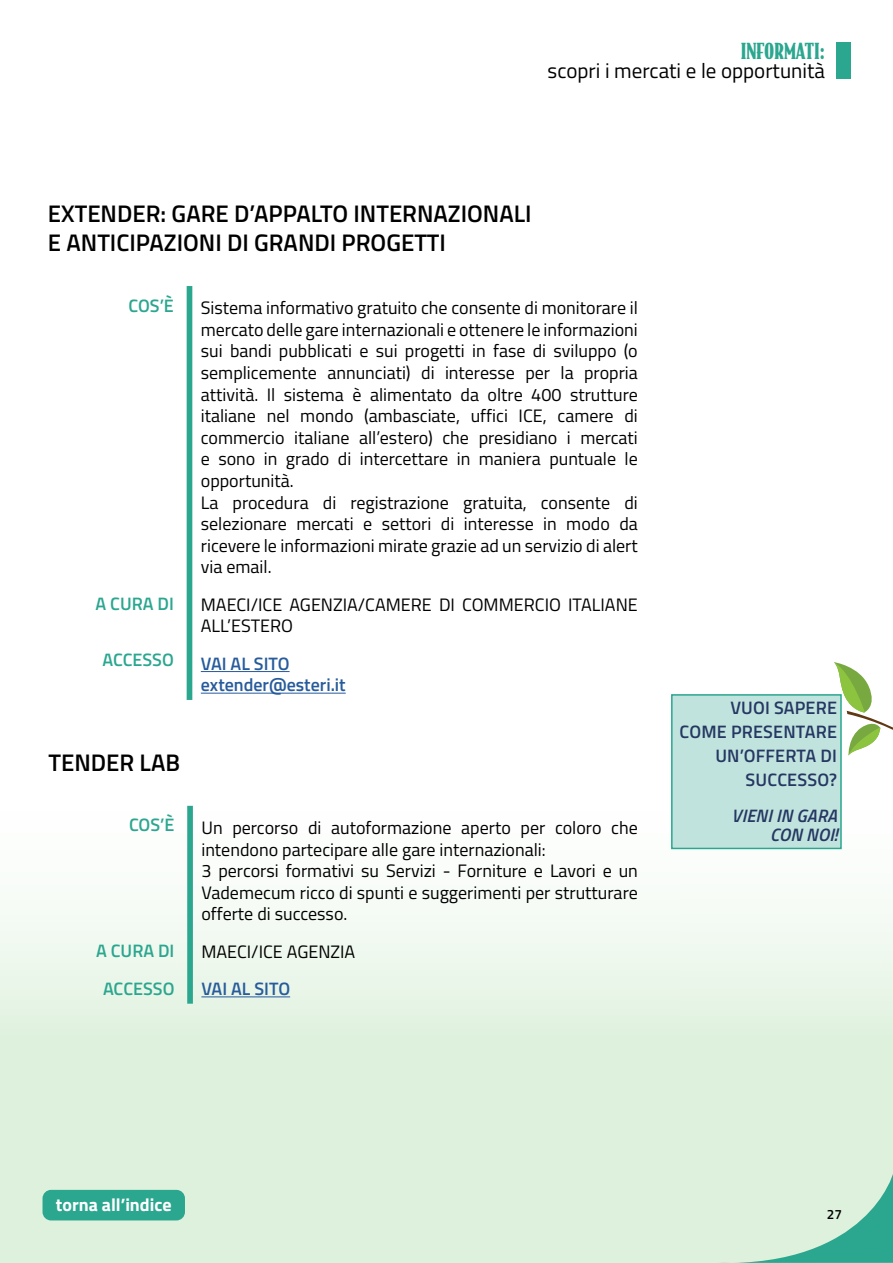
<style>
.page{position:relative;width:893px;height:1263px;background:#fff}
.page>*{position:absolute;margin:0;border:0;box-sizing:border-box;transform-origin:0 0}
.t1{font:600 24px/28.8px "Titillium Web";color:#000}
.t2{font:21px "Titillium Web";color:#000}
.t3{font:900 21px "Bodega Serif";color:#2ba68f}
.t4{font:18px/21.6px "Titillium Web";color:#000}
.t5{font:600 18px/24px "Titillium Web";letter-spacing:.01em;color:#263763;text-align:right}
.t6{font:600 18px/38.1px "Titillium Web";color:#2ba68f;text-align:center}
.t7{font:600 18px/21.6px "Titillium Web";color:#275b9b}
.t8{font:italic 600 18px/19.5px "Titillium Web";letter-spacing:.01em;color:#263763;text-align:right}
.t9{font:700 18px "Titillium Web";color:#fff}
.t10{font:600 13.5px "Titillium Web";color:#000}
</style>
<div class="page">
<img style="left:0;top:655px;width:682px;height:608px">
<svg style="left:717px;top:1174px;width:176px;height:89px;background:#b4dfca"></svg>
<div style="left:836px;top:43px;width:14px;height:36px;background:#2ba68f"></div>
<div style="left:43px;top:1190px;width:142px;height:30px;background:#2ba68f;border-radius:9px"></div>
<div style="left:671px;top:694px;width:171px;height:155px;background:#c0e4dd;border:2px solid #2ba68f"></div>
<svg style="left:187px;top:806px;width:6px;height:198px"></svg>
<hr style="left:201px;top:996px;width:89px;height:1px;background:#275b9b">
<svg style="left:834px;top:662px;width:59px;height:194px"></svg>
<div style="left:187px;top:286px;width:5px;height:414px;background:#2ba68f"></div>
<hr style="left:201px;top:671px;width:89px;height:1px;background:#275b9b">
<hr style="left:201px;top:693px;width:145px;height:1px;background:#275b9b">
<p class="t3" style="left:741px;top:37px;width:86px">INFORMATI:</p>
<p class="t2" style="left:548px;top:56px;width:279px">scopri i mercati e le opportunità</p>
<h1 class="t1" style="left:48px;top:198px;width:485px">EXTENDER: GARE D’APPALTO INTERNAZIONALI<br>E ANTICIPAZIONI DI GRANDI PROGETTI</h1>
<p class="t6" style="left:128px;top:285px;width:47px">COS’È</p>
<p class="t6" style="left:96px;top:584px;width:80px">A CURA DI</p>
<p class="t6" style="left:102px;top:640px;width:73px">ACCESSO</p>
<p class="t4" style="left:201px;top:296px;width:439px">Sistema informativo gratuito che consente di monitorare il mercato delle gare internazionali e ottenere le informazioni sui bandi pubblicati e sui progetti in fase di sviluppo (o semplicemente annunciati) di interesse per la propria attività. Il sistema è alimentato da oltre 400 strutture italiane nel mondo (ambasciate, uffici ICE, camere di commercio italiane all’estero) che presidiano i mercati e sono in grado di intercettare in maniera puntuale le opportunità.<br>La procedura di registrazione gratuita, consente di selezionare mercati e settori di interesse in modo da ricevere le informazioni mirate grazie ad un servizio di alert via email.</p>
<p class="t4" style="left:201px;top:593px;width:438px">MAECI/ICE AGENZIA/CAMERE DI COMMERCIO ITALIANE<br>ALL’ESTERO</p>
<p class="t7" style="left:201px;top:652px;width:146px">VAI AL SITO extender@esteri.it</p>
<h1 class="t1" style="left:49px;top:747px;width:133px">TENDER LAB</h1>
<p class="t6" style="left:129px;top:805px;width:47px">COS’È</p>
<p class="t6" style="left:96px;top:930px;width:80px">A CURA DI<br>ACCESSO</p>
<p class="t4" style="left:201px;top:816px;width:438px">Un percorso di autoformazione aperto per coloro che intendono partecipare alle gare internazionali:<br>3 percorsi formativi su Servizi - Forniture e Lavori e un Vademecum ricco di spunti e suggerimenti per strutturare offerte di successo.</p>
<p class="t4" style="left:201px;top:940px;width:155px">MAECI/ICE AGENZIA</p>
<p class="t7" style="left:201px;top:977px;width:90px">VAI AL SITO</p>
<p class="t5" style="left:680px;top:694px;width:159px">VUOI SAPERE<br>COME PRESENTARE<br>UN’OFFERTA DI<br>SUCCESSO?</p>
<p class="t8" style="left:732px;top:805px;width:107px">VIENI IN GARA<br>CON NOI!</p>
<p class="t9" style="left:56px;top:1191px;width:117px">torna all’indice</p>
<p class="t10" style="left:827px;top:1204px;width:17px">27</p>
</div>
